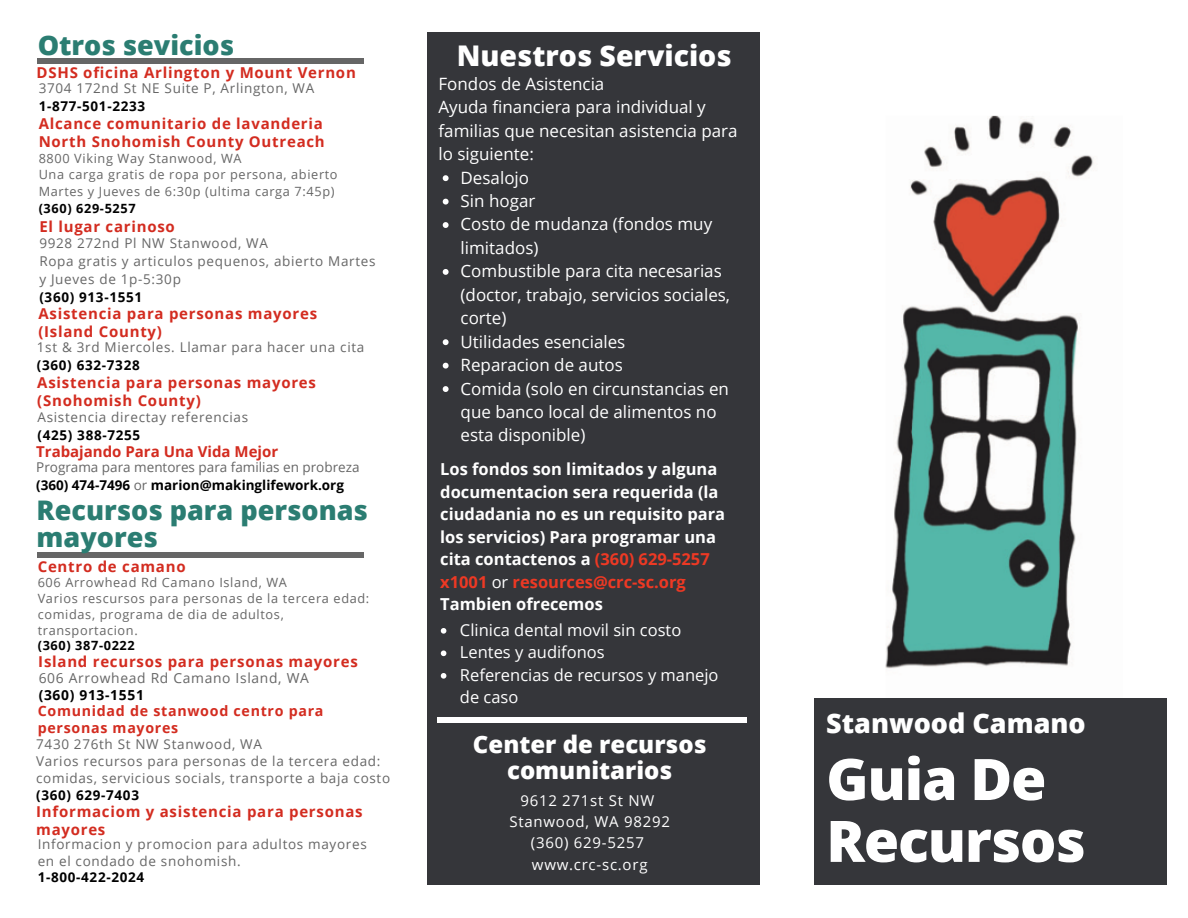
<style>
.page{position:relative;width:1188px;height:918px;background:#fff}
.page>*{position:absolute;margin:0;border:0;box-sizing:border-box;transform-origin:0 0}
.t1{font:800 57.3px/61.8px "Open Sans";letter-spacing:-.02em;color:#fff}
.t2{font:800 28.5px "Open Sans";color:#fff}
.t3{font:800 27px/27px "Open Sans";color:#2b7d72}
.t4{font:800 27px "Open Sans";color:#fff}
.t5{font:800 24px/25.8px "Open Sans";color:#fff;text-align:center}
.t6{font:16.95px/23.4px "Open Sans";color:#fff}
.t7{font:700 16.5px/22.5px "Open Sans";color:#fff}
.t8{font:16.5px/22.5px "Open Sans";color:#fff}
.t9{font:700 15px/18px "Open Sans";letter-spacing:.05em;color:#d32c20}
.t10{font:15px/21.3px "Open Sans";letter-spacing:.05em;color:#fff;text-align:center}
.t11{font:700 15px "Open Sans";color:#d32c20}
.t12{font:700 14.25px/16.8px "Open Sans";letter-spacing:.05em;color:#d32c20}
.t13{font:13.8px "Open Sans";letter-spacing:.05em;color:#666}
.t14{font:700 13.8px "Open Sans";letter-spacing:.05em;color:#000}
.t15{font:13.5px/16.8px "Open Sans";letter-spacing:.05em;color:#666}
.t16{font:13.5px/18px "Open Sans";color:#666}
.t17{font:700 13.5px "Open Sans";letter-spacing:.05em;color:#000}
.t18{font:12.75px/15.8px "Open Sans";letter-spacing:.05em;color:#666}
.t19{font:700 12.75px "Open Sans";letter-spacing:.05em;color:#000}
.s1{font-weight:700;color:#000}
.s2{color:#ed3924}
.s3{font-weight:400}
</style>
<div class="page">
<img style="left:885px;top:115px;width:209px;height:554px">
<div style="left:815px;top:698px;width:352px;height:187px;background:#35363a"></div>
<div style="left:427px;top:33px;width:333px;height:852px;background:#35363a"></div>
<svg style="left:443px;top:175px;width:6px;height:6px"></svg>
<svg style="left:443px;top:199px;width:6px;height:6px"></svg>
<svg style="left:443px;top:222px;width:6px;height:6px"></svg>
<svg style="left:443px;top:269px;width:6px;height:6px"></svg>
<svg style="left:443px;top:339px;width:6px;height:6px"></svg>
<svg style="left:443px;top:363px;width:6px;height:6px"></svg>
<svg style="left:443px;top:386px;width:6px;height:6px"></svg>
<svg style="left:441px;top:628px;width:5px;height:6px"></svg>
<svg style="left:441px;top:651px;width:5px;height:5px"></svg>
<svg style="left:441px;top:673px;width:5px;height:6px"></svg>
<div style="left:37px;top:58px;width:326px;height:6px;background:#666"></div>
<div style="left:38px;top:552px;width:326px;height:6px;background:#666"></div>
<div style="left:438px;top:717px;width:309px;height:6px;background:#fff"></div>
<h3 class="t3" style="left:38px;top:31px;width:198px">Otros sevicios</h3>
<p class="t15" style="left:39px;top:80px;width:277px">3704 172nd St NE Suite P, Arlington, WA</p>
<p class="t17" style="left:39px;top:97px;width:108px">1-877-501-2233</p>
<p class="t9" style="left:37px;top:63px;width:321px">DSHS oficina Arlington y Mount Vernon</p>
<p class="t9" style="left:39px;top:114px;width:288px">Alcance comunitario de lavanderia<br>North Snohomish County Outreach</p>
<p class="t18" style="left:39px;top:149px;width:301px;line-height:16.8px">8800 Viking Way Stanwood, WA<br>Una carga gratis de ropa por persona, abierto<br>Martes y Jueves de 6:30p (ultima carga 7:45p)</p>
<p class="t19" style="left:39px;top:200px;width:99px">(360) 629-5257</p>
<p class="t9" style="left:39px;top:217px;width:137px">El lugar carinoso</p>
<p class="t15" style="left:39px;top:233px;width:338px;line-height:18px">9928 272nd Pl NW Stanwood, WA<br>Ropa gratis y articulos pequenos, abierto Martes y Jueves de 1p-5:30p</p>
<p class="t17" style="left:39px;top:287px;width:104px">(360) 913-1551</p>
<p class="t9" style="left:38px;top:304px;width:280px">Asistencia para personas mayores (Island County)</p>
<p class="t15" style="left:37px;top:339px;width:329px">1st &amp; 3rd Miercoles. Llamar para hacer una cita</p>
<p class="t17" style="left:37px;top:356px;width:104px">(360) 632-7328</p>
<p class="t9" style="left:37px;top:373px;width:280px">Asistencia para personas mayores (Snohomish County)</p>
<p class="t15" style="left:37px;top:408px;width:212px">Asistencia directay referencias</p>
<p class="t17" style="left:37px;top:425px;width:104px">(425) 388-7255</p>
<p class="t11" style="left:36px;top:441px;width:244px">Trabajando Para Una Vida Mejor</p>
<p class="t16" style="left:36px;top:458px;width:325px">Programa para mentores para familias en probreza <span class="s1">(360) 474-7496</span> or <span class="s1">marion@makinglifework.org</span></p>
<h3 class="t3" style="left:37px;top:496px;width:333px">Recursos para personas mayores</h3>
<p class="t9" style="left:38px;top:557px;width:149px">Centro de camano</p>
<p class="t18" style="left:38px;top:574px;width:333px">606 Arrowhead Rd Camano Island, WA<br>Varios rescursos para personas de la tercera edad: comidas, programa de dia de adultos, transportacion.</p>
<p class="t19" style="left:38px;top:637px;width:99px">(360) 387-0222</p>
<p class="t9" style="left:38px;top:652px;width:321px">Island recursos para personas mayores</p>
<p class="t13" style="left:39px;top:669px;width:272px">606 Arrowhead Rd Camano Island, WA</p>
<p class="t14" style="left:39px;top:686px;width:107px">(360) 913-1551</p>
<p class="t12" style="left:38px;top:703px;width:287px">Comunidad de stanwood centro para personas mayores</p>
<p class="t15" style="left:36px;top:736px;width:356px">7430 276th St NW Stanwood, WA<br>Varios recursos para personas de la tercera edad: comidas, servicious socials, transporte a baja costo</p>
<p class="t17" style="left:36px;top:785px;width:104px">(360) 629-7403</p>
<p class="t9" style="left:36px;top:802px;width:328px">Informaciom y asistencia para personas mayores</p>
<p class="t15" style="left:38px;top:835px;width:331px">Informacion y promocion para adultos mayores en el condado de snohomish.</p>
<p class="t17" style="left:38px;top:868px;width:108px">1-800-422-2024</p>
<h2 class="t2" style="left:457px;top:36px;width:276px">Nuestros Servicios</h2>
<p class="t6" style="left:439px;top:72px;width:301px">Fondos de Asistencia<br>Ayuda financiera para individual y familias que necesitan asistencia para lo siguiente:</p>
<p class="t6" style="left:461px;top:165px;width:271px">Desalojo<br>Sin hogar<br>Costo de mudanza (fondos muy limitados)<br>Combustible para cita necesarias (doctor, trabajo, servicios sociales, corte)<br>Utilidades esenciales<br>Reparacion de autos<br>Comida (solo en circunstancias en que banco local de alimentos no esta disponible)</p>
<p class="t7" style="left:440px;top:458px;width:286px">Los fondos son limitados y alguna documentacion sera requerida (la ciudadania no es un requisito para los servicios) Para programar una cita contactenos a <span class="s2">(360) 629-5257 x1001</span> <span class="s3">or</span> <span class="s2">resources@crc-sc.org<br></span>Tambien ofrecemos</p>
<p class="t8" style="left:460px;top:618px;width:260px">Clinica dental movil sin costo<br>Lentes y audifonos<br>Referencias de recursos y manejo de caso</p>
<h3 class="t5" style="left:473px;top:731px;width:235px">Center de recursos comunitarios</h3>
<p class="t10" style="left:509px;top:789px;width:162px">9612 271st St NW<br>Stanwood, WA 98292 (360) 629-5257 www.crc-sc.org</p>
<h3 class="t4" style="left:826px;top:705px;width:261px">Stanwood Camano</h3>
<h1 class="t1" style="left:826px;top:747px;width:261px">Guia De<br>Recursos</h1>
</div>
